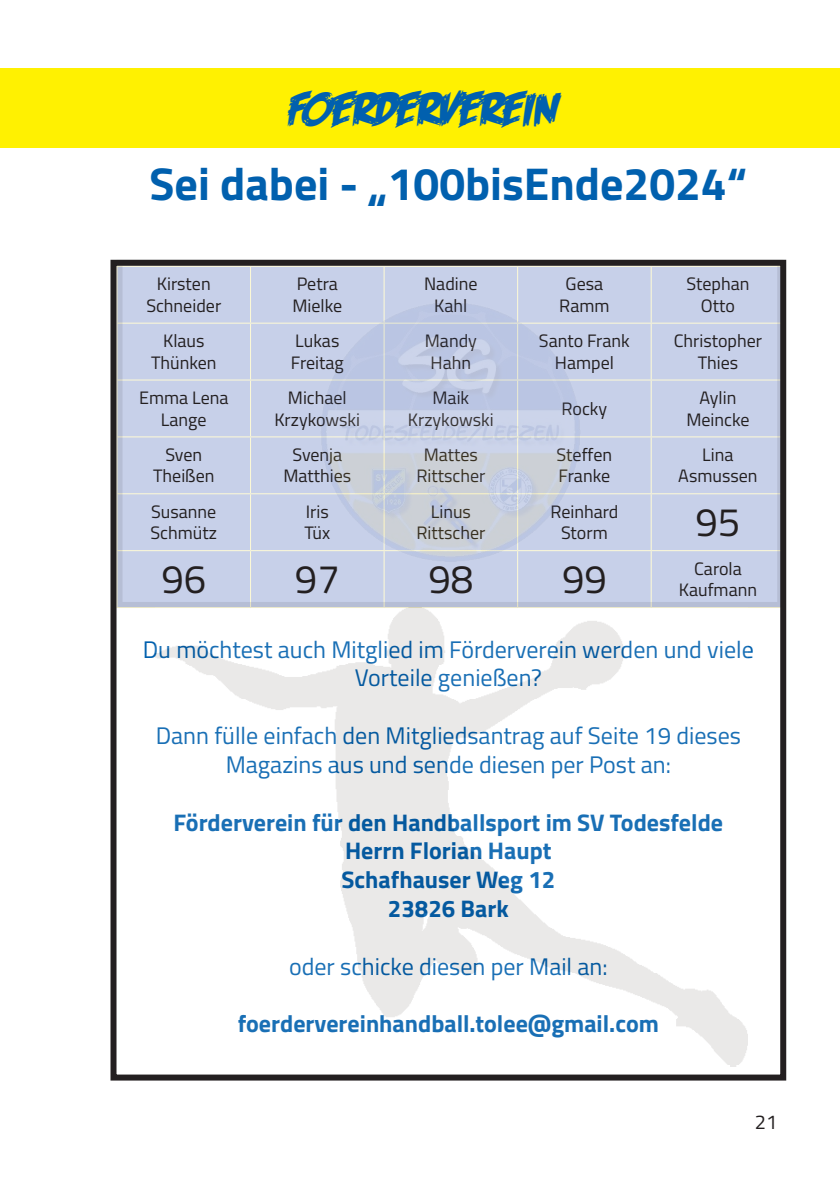
<style>
.page{position:relative;width:840px;height:1191px;background:#fff}
.page>*{position:absolute;margin:0;border:0;box-sizing:border-box;transform-origin:0 0}
.t1{font:48px "Feastof Flesh BB Italic";color:#0160ae}
.t2{font:700 46px "Titillium Web";color:#0160ae}
.t3{font:40px "Titillium Web";color:#231f20}
.t4{font:24px "Titillium Web";color:#0160ae}
.t5{font:700 24px "Titillium Web";color:#0160ae}
.t6{font:20px "Titillium Web";color:#231f20}
.t7{font:18px/21.6px "Titillium Web";color:#231f20}
</style>
<div class="page">
<div style="left:0;top:68px;width:839px;height:80px;background:#fff101"></div>
<div style="left:123px;top:267px;width:652px;height:334px;background:#c7d0e9"></div>
<hr style="left:250px;top:267px;width:1px;height:56px;background:#fffbd6">
<hr style="left:650px;top:267px;width:1px;height:56px;background:#fffbd6">
<hr style="left:116px;top:323px;width:134px;height:1px;background:#fffbd6">
<hr style="left:250px;top:323px;width:134px;height:1px;background:#fffbd6">
<hr style="left:250px;top:324px;width:1px;height:55px;background:#fffbd6">
<hr style="left:517px;top:323px;width:133px;height:1px;background:#fffbd6">
<hr style="left:650px;top:323px;width:134px;height:1px;background:#fffbd6">
<hr style="left:650px;top:324px;width:1px;height:55px;background:#fffbd6">
<hr style="left:116px;top:379px;width:134px;height:1px;background:#fffbd6">
<hr style="left:250px;top:379px;width:134px;height:1px;background:#fffbd6">
<hr style="left:250px;top:380px;width:1px;height:56px;background:#fffbd6">
<hr style="left:517px;top:379px;width:133px;height:1px;background:#fffbd6">
<hr style="left:650px;top:379px;width:134px;height:1px;background:#fffbd6">
<hr style="left:650px;top:380px;width:1px;height:56px;background:#fffbd6">
<hr style="left:116px;top:436px;width:134px;height:1px;background:#fffbd6">
<hr style="left:250px;top:436px;width:134px;height:1px;background:#fffbd6">
<hr style="left:250px;top:437px;width:1px;height:56px;background:#fffbd6">
<hr style="left:517px;top:436px;width:133px;height:1px;background:#fffbd6">
<hr style="left:650px;top:436px;width:134px;height:1px;background:#fffbd6">
<hr style="left:650px;top:437px;width:1px;height:56px;background:#fffbd6">
<hr style="left:116px;top:493px;width:134px;height:1px;background:#fffbd6">
<hr style="left:250px;top:493px;width:134px;height:1px;background:#fffbd6">
<hr style="left:250px;top:494px;width:1px;height:56px;background:#fffbd6">
<hr style="left:517px;top:493px;width:133px;height:1px;background:#fffbd6">
<hr style="left:650px;top:493px;width:134px;height:1px;background:#fffbd6">
<hr style="left:650px;top:494px;width:1px;height:56px;background:#fffbd6">
<hr style="left:116px;top:550px;width:134px;height:1px;background:#fffbd6">
<hr style="left:250px;top:550px;width:134px;height:1px;background:#fffbd6">
<hr style="left:250px;top:551px;width:1px;height:56px;background:#fffbd6">
<hr style="left:517px;top:550px;width:133px;height:1px;background:#fffbd6">
<hr style="left:650px;top:550px;width:134px;height:1px;background:#fffbd6">
<hr style="left:650px;top:551px;width:1px;height:56px;background:#fffbd6">
<div style="left:110px;top:260px;width:675px;height:820px;border:6px solid #231f20"></div>
<img style="left:277px;top:267px;width:342px;height:334px">
<div style="left:116px;top:260px;width:666px;height:348px;border:6px solid #231f20"></div>
<p class="t1" style="left:284px;top:84px;width:272px">FOERDERVEREIN</p>
<p class="t2" style="left:149px;top:149px;width:598px">Sei dabei - „100bisEnde2024“</p>
<p class="t7" style="left:157px;top:272px;width:55px">Kirsten</p>
<p class="t7" style="left:146px;top:294px;width:76px">Schneider</p>
<p class="t7" style="left:296px;top:272px;width:43px">Petra</p>
<p class="t7" style="left:292px;top:294px;width:51px">Mielke</p>
<p class="t7" style="left:424px;top:272px;width:55px">Nadine</p>
<p class="t7" style="left:434px;top:294px;width:35px">Kahl</p>
<p class="t7" style="left:565px;top:272px;width:39px">Gesa</p>
<p class="t7" style="left:559px;top:294px;width:52px">Ramm</p>
<p class="t7" style="left:686px;top:272px;width:64px">Stephan</p>
<p class="t7" style="left:700px;top:294px;width:36px">Otto</p>
<p class="t7" style="left:163px;top:329px;width:43px">Klaus</p>
<p class="t7" style="left:151px;top:351px;width:67px">Thünken</p>
<p class="t7" style="left:295px;top:329px;width:46px">Lukas</p>
<p class="t7" style="left:291px;top:351px;width:54px">Freitag</p>
<p class="t7" style="left:424px;top:329px;width:54px">Mandy</p>
<p class="t7" style="left:430px;top:351px;width:42px">Hahn</p>
<p class="t7" style="left:538px;top:329px;width:92px">Santo Frank</p>
<p class="t7" style="left:554px;top:351px;width:60px">Hampel</p>
<p class="t7" style="left:673px;top:329px;width:90px">Christopher</p>
<p class="t7" style="left:697px;top:351px;width:42px">Thies</p>
<p class="t7" style="left:139px;top:386px;width:91px">Emma Lena</p>
<p class="t7" style="left:161px;top:407px;width:47px">Lange</p>
<p class="t7" style="left:288px;top:386px;width:60px">Michael</p>
<p class="t7" style="left:274px;top:407px;width:87px">Krzykowski</p>
<p class="t7" style="left:432px;top:386px;width:38px">Maik</p>
<p class="t7" style="left:408px;top:407px;width:87px">Krzykowski</p>
<p class="t7" style="left:561px;top:397px;width:47px">Rocky</p>
<p class="t7" style="left:699px;top:386px;width:38px">Aylin</p>
<p class="t7" style="left:686px;top:407px;width:65px">Meincke</p>
<p class="t7" style="left:165px;top:443px;width:38px">Sven</p>
<p class="t7" style="left:153px;top:464px;width:63px">Theißen</p>
<p class="t7" style="left:292px;top:443px;width:51px">Svenja</p>
<p class="t7" style="left:283px;top:464px;width:69px">Matthies</p>
<p class="t7" style="left:423px;top:443px;width:56px">Mattes</p>
<p class="t7" style="left:416px;top:464px;width:70px">Rittscher</p>
<p class="t7" style="left:556px;top:443px;width:57px">Steffen</p>
<p class="t7" style="left:558px;top:464px;width:53px">Franke</p>
<p class="t7" style="left:702px;top:443px;width:33px">Lina</p>
<p class="t7" style="left:678px;top:464px;width:81px">Asmussen</p>
<p class="t7" style="left:150px;top:499px;width:68px">Susanne<br>Schmütz</p>
<p class="t7" style="left:305px;top:499px;width:24px">Iris</p>
<p class="t7" style="left:304px;top:521px;width:27px">Tüx</p>
<p class="t7" style="left:430px;top:499px;width:42px">Linus</p>
<p class="t7" style="left:416px;top:521px;width:70px">Rittscher</p>
<p class="t7" style="left:550px;top:499px;width:69px">Reinhard</p>
<p class="t7" style="left:560px;top:521px;width:48px">Storm</p>
<p class="t3" style="left:695px;top:493px;width:46px">95</p>
<p class="t3" style="left:161px;top:549px;width:46px">96</p>
<p class="t3" style="left:295px;top:549px;width:46px">97</p>
<p class="t3" style="left:428px;top:549px;width:46px">98</p>
<p class="t3" style="left:561px;top:549px;width:46px">99</p>
<p class="t7" style="left:693px;top:556px;width:49px">Carola</p>
<p class="t7" style="left:678px;top:578px;width:80px">Kaufmann</p>
<p class="t4" style="left:143px;top:631px;width:612px">Du möchtest auch Mitglied im Förderverein werden und viele</p>
<p class="t4" style="left:355px;top:660px;width:188px">Vorteile genießen?</p>
<p class="t4" style="left:156px;top:718px;width:586px">Dann fülle einfach den Mitgliedsantrag auf Seite 19 dieses</p>
<p class="t4" style="left:225px;top:747px;width:446px">Magazins aus und sende diesen per Post an:</p>
<p class="t5" style="left:173px;top:803px;width:550px">Förderverein für den Handballsport im SV Todesfelde</p>
<p class="t5" style="left:345px;top:832px;width:208px">Herrn Florian Haupt</p>
<p class="t5" style="left:341px;top:861px;width:215px">Schafhauser Weg 12</p>
<p class="t5" style="left:388px;top:890px;width:122px">23826 Bark</p>
<p class="t4" style="left:289px;top:948px;width:320px">oder schicke diesen per Mail an:</p>
<p class="t5" style="left:237px;top:1005px;width:422px">foerdervereinhandball.tolee@gmail.com</p>
<p class="t6" style="left:754px;top:1107px;width:24px">21</p>
</div>
